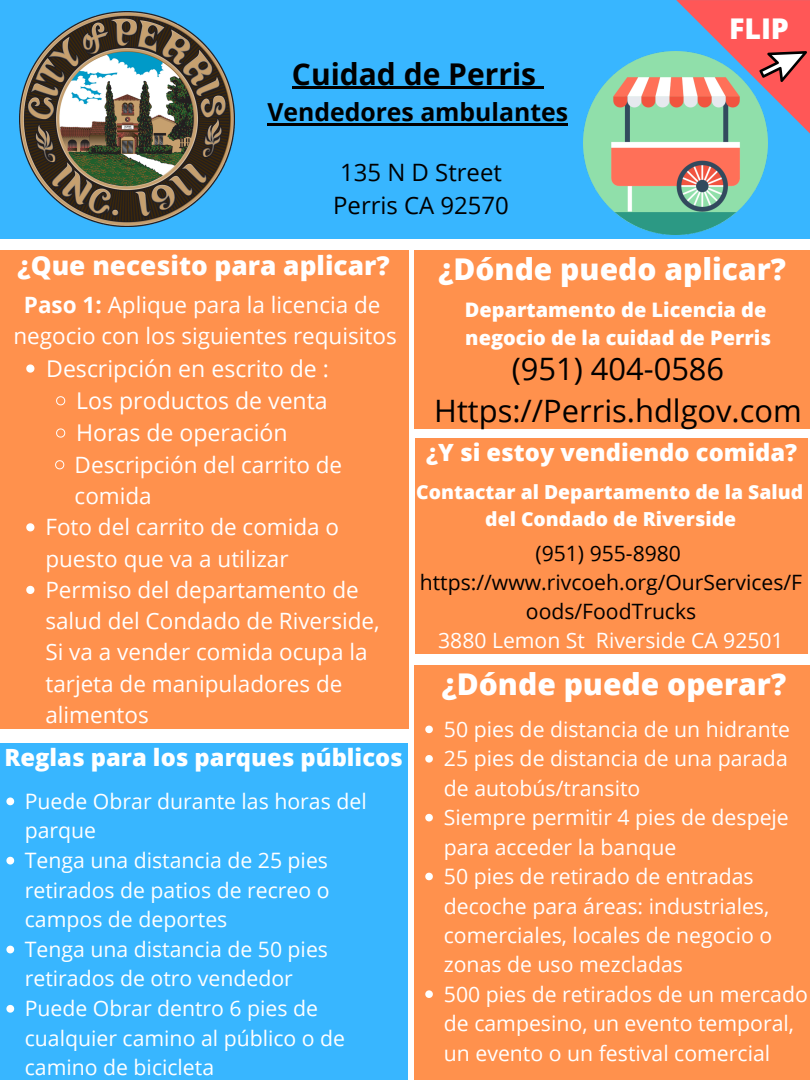
<style>
.page{position:relative;width:810px;height:1080px;background:#fff}
.page>*{position:absolute;margin:0;border:0;box-sizing:border-box;transform-origin:0 0}
.t1{font:30.88px/42.4px "Open Sans";color:#000;text-align:center}
.t2{font:800 30px "Open Sans";color:#fff}
.t3{font:700 30px "Open Sans";color:#000}
.t4{font:800 28.56px "Open Sans";color:#fff}
.t5{font:800 26.25px "Open Sans";color:#fff}
.t6{font:700 24.81px "Open Sans";color:#000}
.t7{font:23.94px/32.9px "Open Sans";color:#000}
.t8{font:800 23.75px "Open Sans";color:#fff}
.t9{font:23.12px/32.2px "Open Sans";color:#fff;text-align:justify}
.t10{font:22.5px/31.4px "Open Sans";color:#fff;text-align:center}
.t11{font:21.25px/29.4px "Open Sans";color:#fff}
.t12{font:21.12px/29.1px "Open Sans";color:#000;text-align:center}
.t13{font:21.12px "Open Sans";color:#fff}
.t14{font:800 20px/27.9px "Open Sans";color:#fff}
.t15{font:800 19.38px/26.9px "Open Sans";color:#fff;text-align:center}
.s1{font-weight:700}
</style>
<div class="page">
<div style="left:0;top:0;width:810px;height:238px;background:#38b6ff"></div>
<img style="left:20px;top:12px;width:215px;height:214px">
<div style="left:0;top:250px;width:409px;height:479px;background:#ff914d"></div>
<svg style="left:26px;top:364px;width:8px;height:9px"></svg>
<svg style="left:56px;top:396px;width:9px;height:9px"></svg>
<svg style="left:56px;top:428px;width:9px;height:10px"></svg>
<svg style="left:55px;top:460px;width:9px;height:9px"></svg>
<svg style="left:26px;top:523px;width:8px;height:8px"></svg>
<svg style="left:26px;top:586px;width:8px;height:8px"></svg>
<div style="left:415px;top:665px;width:395px;height:415px;background:#ff914d"></div>
<img style="left:583px;top:51px;width:184px;height:184px">
<hr style="left:292px;top:87px;width:244px;height:2px;background:#000">
<svg style="left:536px;top:87px;width:8px;height:2px"></svg>
<hr style="left:267px;top:123px;width:301px;height:2px;background:#000">
<svg style="left:425px;top:726px;width:8px;height:7px"></svg>
<svg style="left:425px;top:755px;width:8px;height:8px"></svg>
<svg style="left:425px;top:814px;width:8px;height:7px"></svg>
<svg style="left:425px;top:873px;width:8px;height:7px"></svg>
<svg style="left:425px;top:990px;width:8px;height:8px"></svg>
<div style="left:0;top:743px;width:408px;height:337px;background:#38b6ff"></div>
<svg style="left:6px;top:798px;width:8px;height:7px"></svg>
<svg style="left:6px;top:857px;width:8px;height:8px"></svg>
<svg style="left:6px;top:946px;width:8px;height:7px"></svg>
<svg style="left:6px;top:1005px;width:8px;height:8px"></svg>
<svg style="left:676px;top:0;width:134px;height:134px"></svg>
<div style="left:415px;top:250px;width:395px;height:178px;background:#ff914d"></div>
<div style="left:415px;top:438px;width:393px;height:216px;background:#ff914d"></div>
<h2 class="t3" style="left:292px;top:53px;width:246px">Cuidad de Perris</h2>
<p class="t6" style="left:267px;top:94px;width:302px">Vendedores ambulantes</p>
<p class="t7" style="left:333px;top:156px;width:177px">135 N D Street<br>Perris CA 92570</p>
<h3 class="t4" style="left:729px;top:9px;width:62px">FLIP</h3>
<p class="t5" style="left:18px;top:247px;width:373px">¿Que necesito para aplicar?</p>
<p class="t10" style="left:13px;top:289px;width:385px"><span class="s1">Paso 1:</span> Aplique para la licencia de negocio con los siguientes requisitos</p>
<p class="t9" style="left:76px;top:352px;width:254px;text-indent:-30px">Descripción en escrito de :<br>Los productos de venta Horas de operación</p>
<p class="t10" style="left:75px;top:448px;width:269px">Descripción del carrito de</p>
<p class="t10" style="left:75px;top:480px;width:79px">comida</p>
<p class="t10" style="left:45px;top:511px;width:295px">Foto del carrito de comida o</p>
<p class="t10" style="left:45px;top:542px;width:245px">puesto que va a utilizar</p>
<p class="t10" style="left:45px;top:573px;width:315px">Permiso del departamento de</p>
<p class="t10" style="left:45px;top:605px;width:336px">salud del Condado de Riverside,</p>
<p class="t10" style="left:45px;top:636px;width:324px">Si va a vender comida ocupa la</p>
<p class="t10" style="left:45px;top:667px;width:299px">tarjeta de manipuladores de</p>
<p class="t10" style="left:45px;top:699px;width:105px">alimentos</p>
<p class="t8" style="left:4px;top:741px;width:400px">Reglas para los parques públicos</p>
<p class="t11" style="left:25px;top:786px;width:343px;line-height:29.6px">Puede Obrar durante las horas del parque<br>Tenga una distancia de 25 pies retirados de patios de recreo o campos de deportes<br>Tenga una distancia de 50 pies retirados de otro vendedor<br>Puede Obrar dentro 6 pies de cualquier camino al público o de camino de bicicleta</p>
<h2 class="t2" style="left:438px;top:248px;width:349px">¿Dónde puedo aplicar?</h2>
<p class="t14" style="left:465px;top:295px;width:308px">Departamento de Licencia de negocio de la cuidad de Perris</p>
<h1 class="t1" style="left:434px;top:346px;width:369px">(951) 404-0586<br>Https://Perris.hdlgov.com</h1>
<p class="t8" style="left:426px;top:436px;width:373px">¿Y si estoy vendiendo comida?</p>
<p class="t15" style="left:416px;top:478px;width:388px">Contactar al Departamento de la Salud del Condado de Riverside</p>
<p class="t12" style="left:420px;top:538px;width:384px">(951) 955-8980 https://www.rivcoeh.org/OurServices/F oods/FoodTrucks</p>
<p class="t13" style="left:438px;top:625px;width:347px">3880 Lemon St Riverside CA 92501</p>
<h2 class="t2" style="left:442px;top:663px;width:346px">¿Dónde puede operar?</h2>
<p class="t11" style="left:444px;top:714px;width:366px">50 pies de distancia de un hidrante<br>25 pies de distancia de una parada de autobús/transito<br>Siempre permitir 4 pies de despeje para acceder la banque<br>50 pies de retirado de entradas decoche para áreas: industriales, comerciales, locales de negocio o zonas de uso mezcladas<br>500 pies de retirados de un mercado de campesino, un evento temporal, un evento o un festival comercial</p>
</div>
